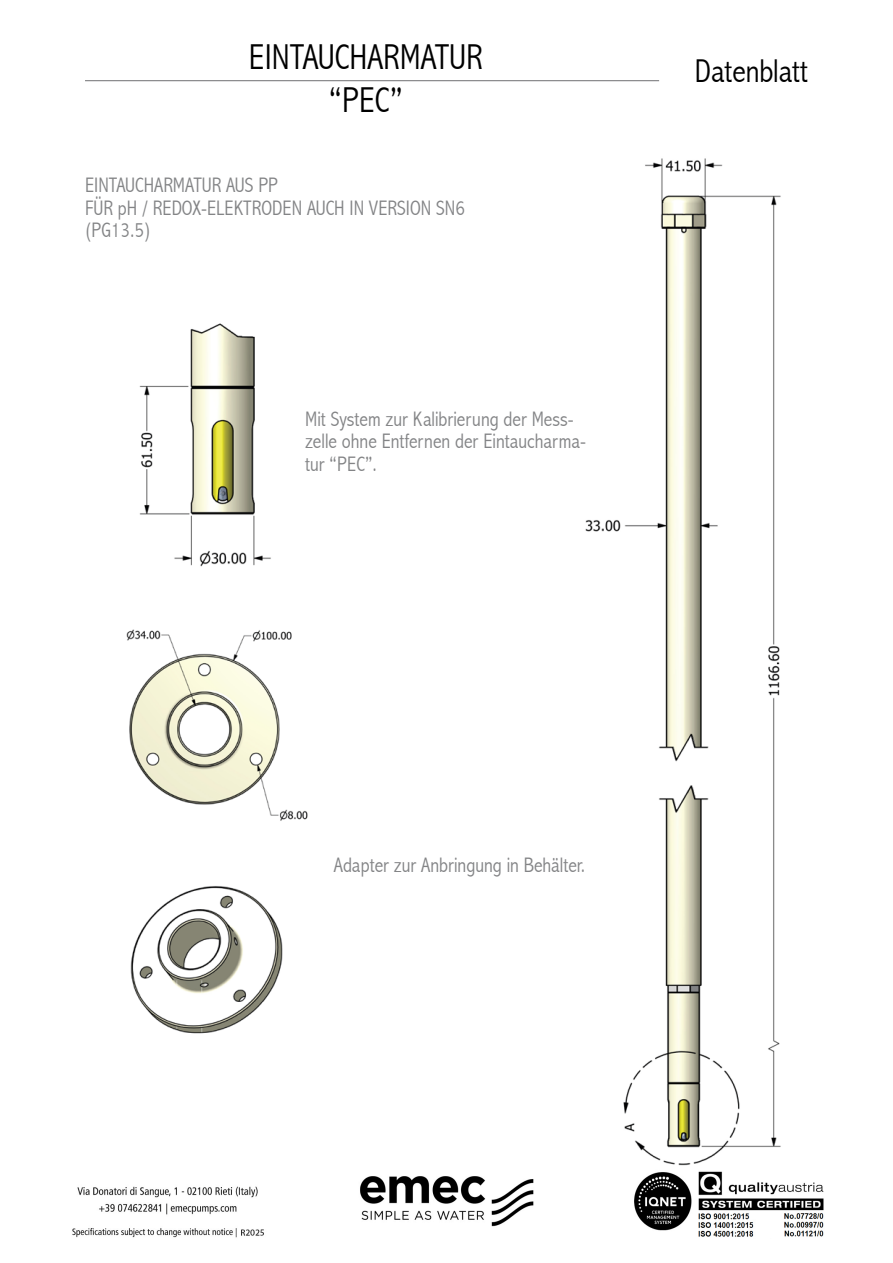
<style>
.page{position:relative;width:893px;height:1263px;background:#fff}
.page>*{position:absolute;margin:0;border:0;box-sizing:border-box;transform-origin:0 0}
.t1{font:300 condensed 36px/43.2px "Abadi";color:#000;text-align:center}
.t2{font:300 condensed 33px "Abadi";color:#000}
.t3{font:300 condensed 21px/22.5px "Abadi";color:#838486}
</style>
<div class="page">
<hr style="left:85px;top:80px;width:574px;height:1px;background:#707173">
<img style="left:585px;top:158px;width:196px;height:1008px">
<img style="left:139px;top:323px;width:132px;height:244px">
<img style="left:126px;top:629px;width:182px;height:192px">
<img style="left:130px;top:886px;width:153px;height:148px">
<img style="left:72px;top:1171px;width:752px;height:67px">
<h1 class="t1" style="left:249px;top:35px;width:235px">EINTAUCHARMATUR “PEC”</h1>
<p class="t3" style="left:85px;top:174px;width:381px">EINTAUCHARMATUR AUS PP<br>FÜR pH / REDOX-ELEKTRODEN AUCH IN VERSION SN6 (PG13.5)</p>
<p class="t3" style="left:305px;top:408px;width:282px">Mit System zur Kalibrierung der Mess&shy;zelle ohne Entfernen der Eintaucharma&shy;tur “PEC”.</p>
<h2 class="t2" style="left:695px;top:52px;width:115px">Datenblatt</h2>
<p class="t3" style="left:334px;top:854px;width:253px">Adapter zur Anbringung in Behälter.</p>
</div>
